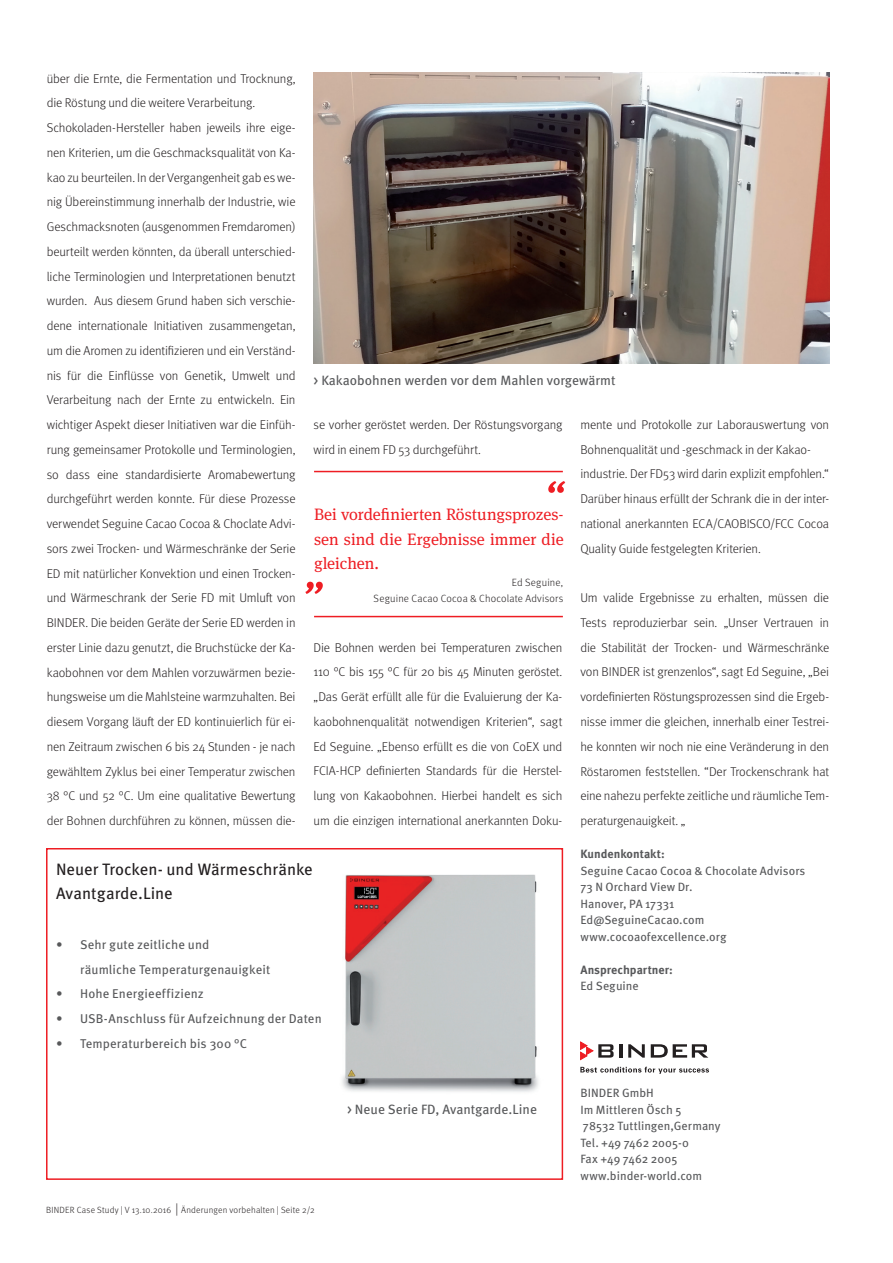
<style>
.page{position:relative;width:893px;height:1263px;background:#fff}
.page>*{position:absolute;margin:0;border:0;box-sizing:border-box;transform-origin:0 0}
.t1{font:16.5px/24.8px "Meta Serif OT";color:#ee1d23;text-align:justify}
.t2{font:16.5px/24.8px "Meta Pro";letter-spacing:-.005em;color:#231f20}
.t3{font:13.5px "Meta Pro";color:#57585a}
.t4{font:300 12.75px/24.8px "Meta Pro";letter-spacing:-.01em;color:#231f20}
.t5{font:12.75px/24.8px "Meta Pro";letter-spacing:.01em;color:#57585a}
.t6{font:12px/16.5px "Meta Pro";letter-spacing:.005em;color:#57585a}
.t7{font:700 12px "Meta Pro";color:#57585a}
.t8{font:300 10.5px/16.5px "Meta Pro";letter-spacing:.02em;color:#231f20;text-align:right}
.t9{font:300 9px "Meta Pro";letter-spacing:.02em;color:#231f20}
.s1{font-size:12.75px}
</style>
<div class="page">
<div style="left:46px;top:848px;width:517px;height:332px;border:2px solid #ee1d23"></div>
<img style="left:314px;top:72px;width:515px;height:291px">
<img style="left:342px;top:874px;width:197px;height:218px">
<svg style="left:580px;top:1067px;width:129px;height:7px"></svg>
<svg style="left:628px;top:1044px;width:17px;height:13px"></svg>
<svg style="left:651px;top:1044px;width:57px;height:13px"></svg>
<svg style="left:580px;top:1042px;width:42px;height:18px"></svg>
<hr style="left:314px;top:616px;width:249px;height:1px;background:#ee1d23">
<svg style="left:305px;top:582px;width:18px;height:12px"></svg>
<svg style="left:548px;top:481px;width:17px;height:12px"></svg>
<hr style="left:314px;top:471px;width:249px;height:1px;background:#ee1d23">
<p class="t4" style="left:47px;top:65px;width:250px">über die Ernte, die Fermentation und Trocknung, die Röstung und die weitere Verarbeitung.<br>Schokoladen-Hersteller haben jeweils ihre eige&shy;nen Kriterien, um die Geschmacksqualität von Ka&shy;kao zu beurteilen. In der Vergangenheit gab es we&shy;nig Übereinstimmung innerhalb der Industrie, wie Geschmacksnoten (ausgenommen Fremdaromen) beurteilt werden könnten, da überall unterschied&shy;liche Terminologien und Interpretationen benutzt wurden. Aus diesem Grund haben sich verschie&shy;dene internationale Initiativen zusammengetan, um die Aromen zu identifizieren und ein Verständ&shy;nis für die Einflüsse von Genetik, Umwelt und Verarbeitung nach der Ernte zu entwickeln. Ein wichtiger Aspekt dieser Initiativen war die Einfüh&shy;rung gemeinsamer Protokolle und Terminologien, so dass eine standardisierte Aromabewertung durchgeführt werden konnte. Für diese Prozesse verwendet Seguine Cacao Cocoa &amp; Choclate Advi&shy;sors zwei Trocken- und Wärmeschränke der Serie ED mit natürlicher Konvektion und einen Trocken&shy;und Wärmeschrank der Serie FD mit Umluft von BINDER. Die beiden Geräte der Serie ED werden in erster Linie dazu genutzt, die Bruchstücke der Ka&shy;kaobohnen vor dem Mahlen vorzuwärmen bezie&shy;hungsweise um die Mahlsteine warmzuhalten. Bei diesem Vorgang läuft der ED kontinuierlich für ei&shy;nen Zeitraum zwischen 6 bis 24 Stunden - je nach gewähltem Zyklus bei einer Temperatur zwischen 38 °C und 52 °C. Um eine qualitative Bewertung der Bohnen durchführen zu können, müssen die-</p>
<p class="t3" style="left:314px;top:370px;width:303px">&gt; Kakaobohnen werden vor dem Mahlen vorgewärmt</p>
<p class="t4" style="left:314px;top:411px;width:250px">se vorher geröstet werden. Der Röstungsvorgang wird in einem FD 53 durchgeführt.</p>
<p class="t1" style="left:314px;top:502px;width:251px">Bei vordefinierten Röstungsprozes&shy;sen sind die Ergebnisse immer die gleichen.</p>
<p class="t8" style="left:374px;top:573px;width:191px">Ed Seguine,<br>Seguine Cacao Cocoa &amp; Chocolate Advisors</p>
<p class="t4" style="left:314px;top:634px;width:250px;text-align:justify">Die Bohnen werden bei Temperaturen zwischen 110 °C bis 155 °C für 20 bis 45 Minuten geröstet. „Das Gerät erfüllt alle für die Evaluierung der Ka&shy;kaobohnenqualität notwendigen Kriterien“, sagt Ed Seguine. „Ebenso erfüllt es die von CoEX und FCIA-HCP definierten Standards für die Herstel&shy;lung von Kakaobohnen. Hierbei handelt es sich um die einzigen international anerkannten Doku-</p>
<p class="t4" style="left:580px;top:412px;width:250px">mente und Protokolle zur Laborauswertung von Bohnenqualität und -geschmack in der Kakao&shy;industrie. Der FD53 wird darin explizit empfohlen.“ Darüber hinaus erfüllt der Schrank die in der inter&shy;national anerkannten ECA/CAOBISCO/FCC Cocoa Quality Guide festgelegten Kriterien.</p>
<p class="t4" style="left:580px;top:585px;width:250px;text-align:justify">Um valide Ergebnisse zu erhalten, müssen die Tests reproduzierbar sein. „Unser Vertrauen in die Stabilität der Trocken- und Wärmeschränke von BINDER ist grenzenlos“, sagt Ed Seguine, „Bei vordefinierten Röstungsprozessen sind die Ergeb&shy;nisse immer die gleichen, innerhalb einer Testrei&shy;he konnten wir noch nie eine Veränderung in den Röstaromen feststellen. “Der Trockenschrank hat eine nahezu perfekte zeitliche und räumliche Tem&shy;peraturgenauigkeit. „</p>
<p class="t2" style="left:56px;top:855px;width:258px">Neuer Trocken- und Wärmeschränke<br>Avantgarde.Line</p>
<p class="t5" style="left:80px;top:931px;width:192px;text-indent:-24px">• Sehr gute zeitliche und<br>räumliche Temperaturgenauigkeit</p>
<p class="t5" style="left:56px;top:981px;width:149px">• Hohe Energieeffizienz</p>
<p class="t5" style="left:56px;top:1005px;width:267px">• USB-Anschluss für Aufzeichnung der Daten</p>
<p class="t5" style="left:56px;top:1030px;width:193px">• Temperaturbereich bis 300 °C</p>
<p class="t3" style="left:347px;top:1099px;width:191px">&gt; Neue Serie FD, Avantgarde.Line</p>
<p class="t9" style="left:46px;top:1203px;width:270px">BINDER Case Study | V 13.10.2016 <span class="s1">|</span> Änderungen vorbehalten | Seite 2/2</p>
<p class="t7" style="left:580px;top:844px;width:86px">Kundenkontakt:</p>
<p class="t6" style="left:580px;top:861px;width:227px">Seguine Cacao Cocoa &amp; Chocolate Advisors<br>73 N Orchard View Dr.<br>Hanover, PA 17331<br>Ed@SeguineCacao.com www.cocoaofexcellence.org</p>
<p class="t7" style="left:580px;top:960px;width:94px">Ansprechpartner:</p>
<p class="t6" style="left:580px;top:977px;width:60px">Ed Seguine</p>
<p class="t6" style="left:580px;top:1084px;width:142px">BINDER GmbH<br>Im Mittleren Ösch 5<br>78532 Tuttlingen,Germany<br>Tel. +49 7462 2005-0<br>Fax +49 7462 2005 www.binder-world.com</p>
</div>
